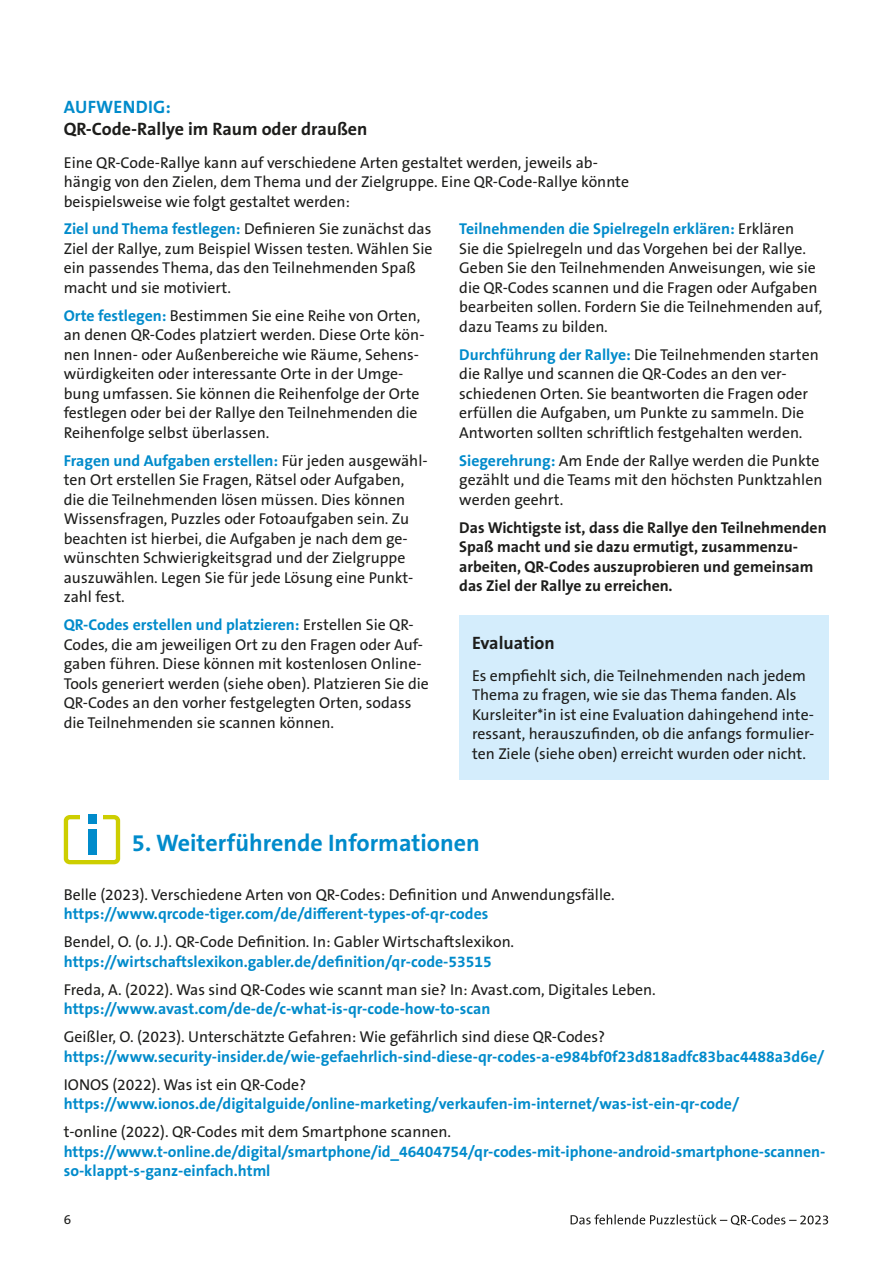
<style>
.page{position:relative;width:893px;height:1263px;background:#fff}
.page>*{position:absolute;margin:0;border:0;box-sizing:border-box;transform-origin:0 0}
.H2_Punkt_1-6{font:700 24px "The Sans B W7";color:#008bcb}
.t1{font:700 18px/22.2px "The Sans B W7";color:#1d1d1b}
.t2{font:15.75px/19.5px "The Sans B W5 Plain";color:#1d1d1b}
.t3{font:700 15.75px/19.5px "The Sans B W7";color:#008bcb}
.t4{font:700 15.75px/19.5px "The Sans B W7";color:#1d1d1b}
.t5{font:13.5px "The Sans B W5 Plain";color:#1d1d1b}
.s1{color:#008bcb}
.s2{font-family:"The Sans B W7";font-weight:700;color:#008bcb}
.s3{font-family:"The Sans B W5 Plain";font-weight:400;color:#1d1d1b}
</style>
<div class="page">
<svg style="left:571px;top:1214px;width:257px;height:11px"></svg>
<div style="left:64px;top:815px;width:56px;height:49px;border:4px solid #cdce00;border-radius:4px"></div>
<div style="left:81px;top:801px;width:22px;height:56px;background:#fff"></div>
<div style="left:88px;top:829px;width:8px;height:25px;background:#008bcb"></div>
<div style="left:88px;top:815px;width:8px;height:9px;background:#008bcb"></div>
<div style="left:459px;top:615px;width:370px;height:165px;background:#d4edfc"></div>
<h3 class="t1" style="left:64px;top:96px;width:305px"><span class="s1">AUFWENDIG:<br></span>QR-Code-Rallye im Raum oder draußen</h3>
<p class="t2" style="left:64px;top:153px;width:567px">Eine QR-Code-Rallye kann auf verschiedene Arten gestaltet werden, jeweils ab&shy;hängig von den Zielen, dem Thema und der Zielgruppe. Eine QR-Code-Rallye könnte beispielsweise wie folgt gestaltet werden:</p>
<p class="t2" style="left:64px;top:219px;width:370px"><span class="s2">Ziel und Thema festlegen:</span> Definieren Sie zunächst das Ziel der Rallye, zum Beispiel Wissen testen. Wählen Sie ein passendes Thema, das den Teilnehmenden Spaß macht und sie motiviert.</p>
<p class="t2" style="left:64px;top:306px;width:362px"><span class="s2">Orte festlegen:</span> Bestimmen Sie eine Reihe von Orten, an denen QR-Codes platziert werden. Diese Orte kön&shy;nen Innen- oder Außenbereiche wie Räume, Sehens&shy;würdigkeiten oder interessante Orte in der Umge&shy;bung umfassen. Sie können die Reihenfolge der Orte festlegen oder bei der Rallye den Teilnehmenden die Reihenfolge selbst überlassen.</p>
<p class="t2" style="left:64px;top:451px;width:365px"><span class="s2">Fragen und Aufgaben erstellen:</span> Für jeden ausgewähl&shy;ten Ort erstellen Sie Fragen, Rätsel oder Aufgaben, die die Teilnehmenden lösen müssen. Dies können Wissensfragen, Puzzles oder Fotoaufgaben sein. Zu beachten ist hierbei, die Aufgaben je nach dem ge&shy;wünschten Schwierigkeitsgrad und der Zielgruppe auszuwählen. Legen Sie für jede Lösung eine Punkt&shy;zahl fest.</p>
<p class="t2" style="left:64px;top:615px;width:367px"><span class="s2">QR-Codes erstellen und platzieren:</span> Erstellen Sie QR-Codes, die am jeweiligen Ort zu den Fragen oder Auf&shy;gaben führen. Diese können mit kostenlosen Online-Tools generiert werden (siehe oben). Platzieren Sie die QR-Codes an den vorher festgelegten Orten, sodass die Teilnehmenden sie scannen können.</p>
<p class="t2" style="left:459px;top:219px;width:365px"><span class="s2">Teilnehmenden die Spielregeln erklären:</span> Erklären<br>Sie die Spielregeln und das Vorgehen bei der Rallye.<br>Geben Sie den Teilnehmenden Anweisungen, wie sie die QR-Codes scannen und die Fragen oder Aufgaben bearbeiten sollen. Fordern Sie die Teilnehmenden auf, dazu Teams zu bilden.</p>
<p class="t2" style="left:459px;top:345px;width:361px"><span class="s2">Durchführung der Rallye:</span> Die Teilnehmenden starten die Rallye und scannen die QR-Codes an den ver&shy;schiedenen Orten. Sie beantworten die Fragen oder erfüllen die Aufgaben, um Punkte zu sammeln. Die Antworten sollten schriftlich festgehalten werden.</p>
<p class="t2" style="left:459px;top:451px;width:365px"><span class="s2">Siegerehrung:</span> Am Ende der Rallye werden die Punkte gezählt und die Teams mit den höchsten Punktzahlen werden geehrt.</p>
<p class="t4" style="left:459px;top:518px;width:369px">Das Wichtigste ist, dass die Rallye den Teilnehmenden Spaß macht und sie dazu ermutigt, zusammenzu&shy;arbeiten, QR-Codes auszuprobieren und gemeinsam das Ziel der Rallye zu erreichen.</p>
<h3 class="t1" style="left:472px;top:631px;width:84px">Evaluation</h3>
<p class="t2" style="left:472px;top:666px;width:344px">Es empfiehlt sich, die Teilnehmenden nach jedem Thema zu fragen, wie sie das Thema fanden. Als Kursleiter*in ist eine Evaluation dahingehend inte&shy;ressant, herauszufinden, ob die anfangs formulier&shy;ten Ziele (siehe oben) erreicht wurden oder nicht.</p>
<h2 class="H2_Punkt_1-6" style="left:132px;top:827px;width:349px">5. Weiterführende Informationen</h2>
<p class="t2" style="left:64px;top:885px;width:552px">Belle (2023). Verschiedene Arten von QR-Codes: Definition und Anwendungsfälle. <span class="s2">https://www.qrcode-tiger.com/de/different-types-of-qr-codes</span></p>
<p class="t2" style="left:64px;top:932px;width:452px">Bendel, O. (o. J.). QR-Code Definition. In: Gabler Wirtschaftslexikon. <span class="s2">https://wirtschaftslexikon.gabler.de/definition/qr-code-53515</span></p>
<p class="t2" style="left:64px;top:980px;width:593px">Freda, A. (2022). Was sind QR-Codes wie scannt man sie? In: Avast.com, Digitales Leben. <span class="s2">https://www.avast.com/de-de/c-what-is-qr-code-how-to-scan</span></p>
<p class="t3" style="left:64px;top:1027px;width:762px"><span class="s3">Geißler, O. (2023). Unterschätzte Gefahren: Wie gefährlich sind diese QR-Codes? </span>https://www.security-insider.de/wie-gefaehrlich-sind-diese-qr-codes-a-e984bf0f23d818adfc83bac4488a3d6e/</p>
<p class="t3" style="left:64px;top:1075px;width:677px"><span class="s3">IONOS (2022). Was ist ein QR-Code? </span>https://www.ionos.de/digitalguide/online-marketing/verkaufen-im-internet/was-ist-ein-qr-code/</p>
<p class="t3" style="left:64px;top:1122px;width:763px"><span class="s3">t-online (2022). QR-Codes mit dem Smartphone scannen. </span>https://www.t-online.de/digital/smartphone/id_46404754/qr-codes-mit-iphone-android-smartphone-scannen&shy;so-klappt-s-ganz-einfach.html</p>
<p class="t5" style="left:64px;top:1211px;width:9px">6</p>
</div>
